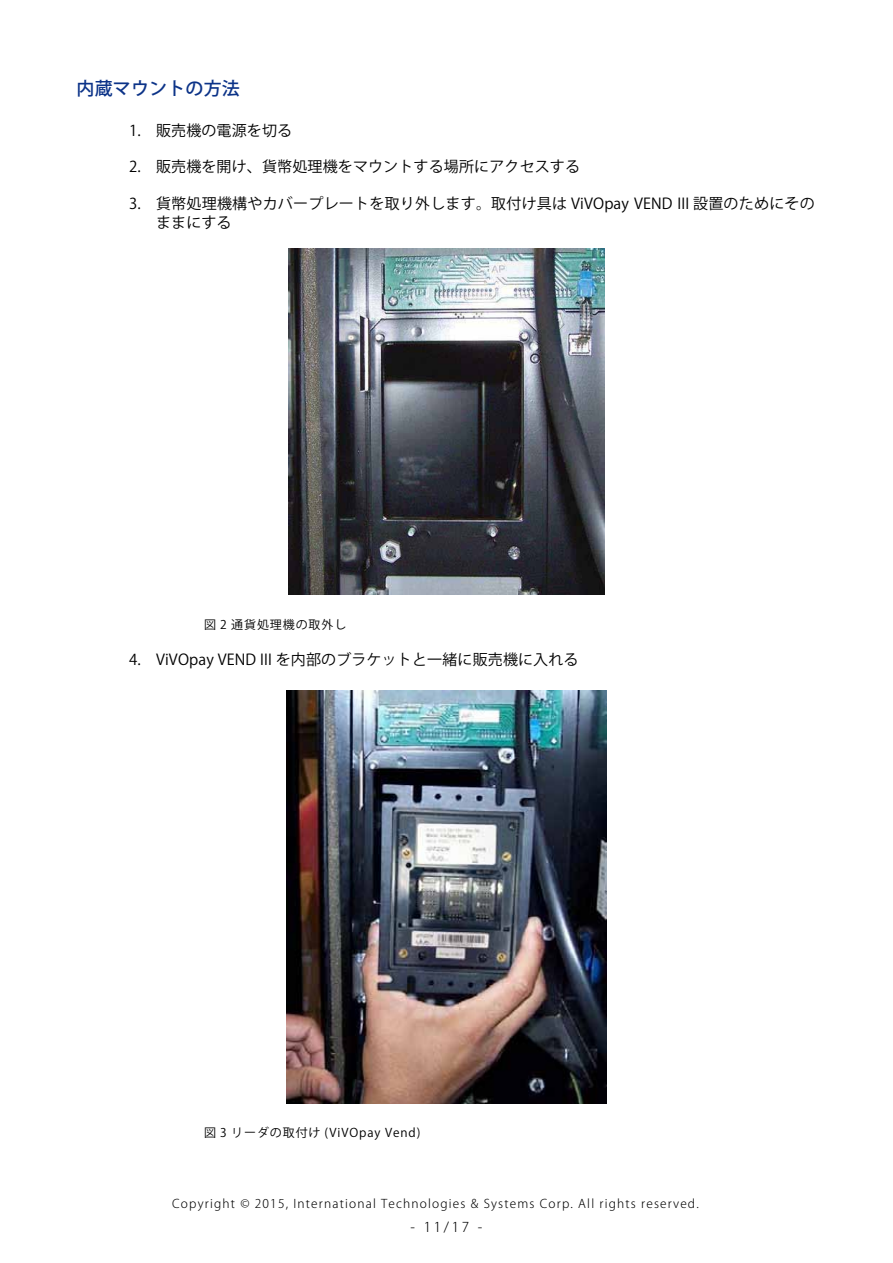
<style>
.page{position:relative;width:893px;height:1263px;background:#fff}
.page>*{position:absolute;margin:0;border:0;box-sizing:border-box;transform-origin:0 0}
.t1{font:500 18px "Koz Go Pro";letter-spacing:.01em;color:#0c3388}
.t2{font:15px "Koz Go Pro";letter-spacing:.01em;color:#000}
.t3{font:300 13.5px "Koz Go Pro";color:#000}
.t4{font:300 12px "Koz Go Pro";letter-spacing:.1em;color:#000}
.t5{font:12px "Koz Go Pro";letter-spacing:.075em;color:#000}
</style>
<div class="page">
<img style="left:288px;top:249px;width:317px;height:345px">
<img style="left:286px;top:690px;width:320px;height:413px">
<p class="t1" style="left:77px;top:76px;width:165px">内蔵マウントの方法</p>
<p class="t2" style="left:156px;top:120px;width:138px">販売機の電源を切る</p>
<p class="t2" style="left:129px;top:120px;width:13px">1.</p>
<p class="t2" style="left:129px;top:157px;width:13px">2.</p>
<p class="t2" style="left:129px;top:193px;width:13px">3.</p>
<p class="t2" style="left:156px;top:157px;width:426px">販売機を開け、貨幣処理機をマウントする場所にアクセスする</p>
<p class="t2" style="left:156px;top:193px;width:660px">貨幣処理機構やカバープレートを取り外します。取付け具は ViVOpay VEND III 設置のためにその</p>
<p class="t2" style="left:156px;top:213px;width:77px">ままにする</p>
<p class="t2" style="left:129px;top:650px;width:13px">4.</p>
<p class="t5" style="left:204px;top:616px;width:144px">図 2 通貨処理機の取外し</p>
<p class="t2" style="left:156px;top:650px;width:424px">ViVOpay VEND III を内部のブラケットと一緒に販売機に入れる</p>
<p class="t5" style="left:204px;top:1124px;width:218px">図 3 リーダの取付け (ViVOpay Vend(</p>
<p class="t4" style="left:172px;top:1195px;width:528px">Copyright © 2015, International Technologies &amp; Systems Corp. All rights reserved.</p>
<p class="t3" style="left:411px;top:1218px;width:6px">-</p>
<p class="t3" style="left:424px;top:1218px;width:47px">11/17</p>
<p class="t3" style="left:478px;top:1218px;width:6px">-</p>
</div>
